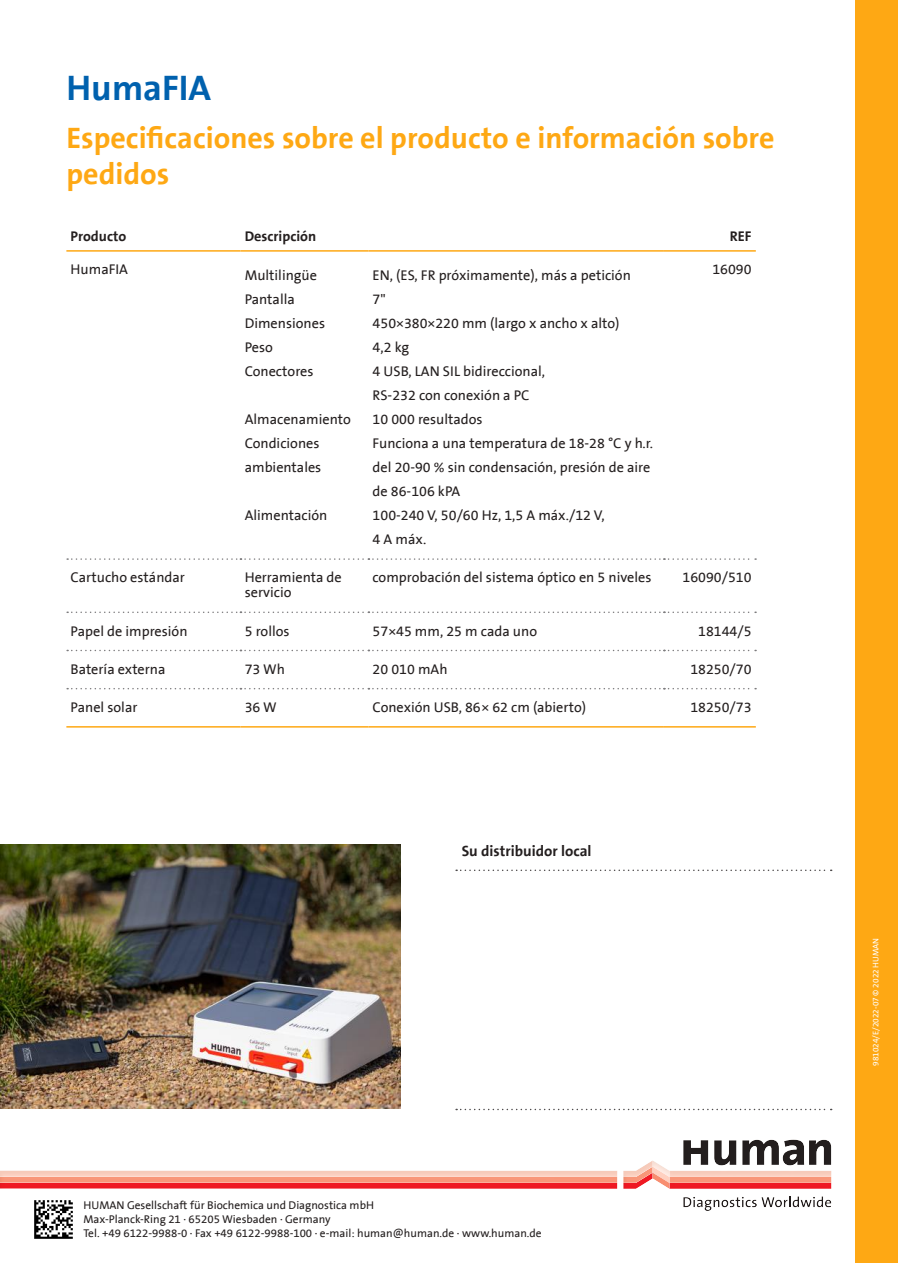
<style>
.page{position:relative;width:898px;height:1263px;background:#fff}
.page>*{position:absolute;margin:0;border:0;box-sizing:border-box;transform-origin:0 0}
.t1{font:700 36px "The Sans B7";color:#0061ae}
.t2{font:700 30px/36px "The Sans B7";color:#fea814}
.t3{font:700 15px "The Sans B7";color:#241f1f}
.t4{font:14.25px/24px "The Sans B5 Plain";color:#241f1f}
.t5{font:700 14.25px "The Sans B7";color:#241f1f}
.t6{font:11.4px/14.2px "The Sans B5 Plain";color:#241f1f}
.t7{font:8.25px "The Sans B5 Plain";color:#fff}
</style>
<div class="page">
<img style="left:0;top:844px;width:400px;height:264px">
<svg style="left:67px;top:558px;width:688px;height:2px"></svg>
<hr style="left:66px;top:250px;width:174px;height:2px;background:#fea814">
<hr style="left:240px;top:250px;width:128px;height:2px;background:#fea814">
<hr style="left:368px;top:250px;width:295px;height:2px;background:#fea814">
<hr style="left:663px;top:250px;width:92px;height:2px;background:#fea814">
<svg style="left:67px;top:611px;width:688px;height:2px"></svg>
<svg style="left:67px;top:650px;width:688px;height:1px"></svg>
<svg style="left:67px;top:688px;width:688px;height:1px"></svg>
<hr style="left:66px;top:726px;width:174px;height:2px;background:#fea814">
<hr style="left:240px;top:726px;width:128px;height:2px;background:#fea814">
<hr style="left:368px;top:726px;width:295px;height:2px;background:#fea814">
<hr style="left:663px;top:726px;width:92px;height:2px;background:#fea814">
<svg style="left:456px;top:1109px;width:375px;height:1px"></svg>
<svg style="left:456px;top:869px;width:375px;height:2px"></svg>
<div style="left:0;top:1139px;width:832px;height:72px;background:#ede3db;opacity:.5"></div>
<div style="left:855px;top:0;width:42px;height:1263px;background:#fea814"></div>
<img style="left:32px;top:1198px;width:42px;height:41px">
<h1 class="t1" style="left:66px;top:69px;width:146px">HumaFIA</h1>
<h2 class="t2" style="left:66px;top:121px;width:709px">Especificaciones sobre el producto e información sobre pedidos</h2>
<p class="t5" style="left:71px;top:229px;width:57px">Producto</p>
<p class="t5" style="left:244px;top:229px;width:73px">Descripción</p>
<p class="t5" style="left:729px;top:229px;width:23px">REF</p>
<p class="t4" style="left:71px;top:258px;width:59px">HumaFIA</p>
<p class="t4" style="left:372px;top:264px;width:282px">EN, (ES, FR próximamente), más a petición<br>7"<br>450×380×220 mm (largo x ancho x alto)<br>4,2 kg<br>4 USB, LAN SIL bidireccional,<br>RS-232 con conexión a PC<br>10 000 resultados<br>Funciona a una temperatura de 18-28 °C y h.r. del 20-90 % sin condensación, presión de aire de 86-106 kPA<br>100-240 V, 50/60 Hz, 1,5 A máx./12 V,<br>4 A máx.</p>
<p class="t4" style="left:712px;top:258px;width:41px">16090</p>
<p class="t4" style="left:244px;top:264px;width:82px">Multilingüe<br>Pantalla<br>Dimensiones<br>Peso<br>Conectores</p>
<p class="t4" style="left:244px;top:408px;width:108px">Almacenamiento<br>Condiciones ambientales</p>
<p class="t4" style="left:244px;top:504px;width:84px">Alimentación</p>
<p class="t4" style="left:71px;top:566px;width:116px">Cartucho estándar</p>
<p class="t4" style="left:244px;top:571px;width:98px;line-height:15px">Herramienta de servicio</p>
<p class="t4" style="left:372px;top:566px;width:280px">comprobación del sistema óptico en 5 niveles</p>
<p class="t4" style="left:682px;top:566px;width:70px">16090/510</p>
<p class="t4" style="left:71px;top:619px;width:118px">Papel de impresión</p>
<p class="t4" style="left:244px;top:619px;width:46px">5 rollos</p>
<p class="t4" style="left:372px;top:619px;width:166px">57×45 mm, 25 m cada uno</p>
<p class="t4" style="left:698px;top:619px;width:55px">18144/5</p>
<p class="t4" style="left:71px;top:657px;width:96px">Batería externa</p>
<p class="t4" style="left:244px;top:657px;width:42px">73 Wh</p>
<p class="t4" style="left:372px;top:657px;width:76px">20 010 mAh</p>
<p class="t4" style="left:690px;top:657px;width:63px">18250/70</p>
<p class="t4" style="left:71px;top:696px;width:68px">Panel solar</p>
<p class="t4" style="left:244px;top:696px;width:34px">36W</p>
<p class="t4" style="left:372px;top:696px;width:215px">Conexión USB, 86× 62 cm (abierto)</p>
<p class="t4" style="left:690px;top:696px;width:63px">18250/73</p>
<p class="t3" style="left:461px;top:843px;width:131px">Su distribuidor local</p>
<p class="t6" style="left:83px;top:1198px;width:459px">HUMAN Gesellschaft für Biochemica und Diagnostica mbH<br>Max-Planck-Ring 21 · 65205 Wiesbaden · Germany<br>Tel. +49 6122-9988-0 · Fax +49 6122-9988-100 · e-mail: human@human.de · www.human.de</p>
<p class="t7" style="left:871px;top:1066px;width:130px;rotate:-90deg">981024/E/2022-07 © 2022 HUMAN</p>
</div>
